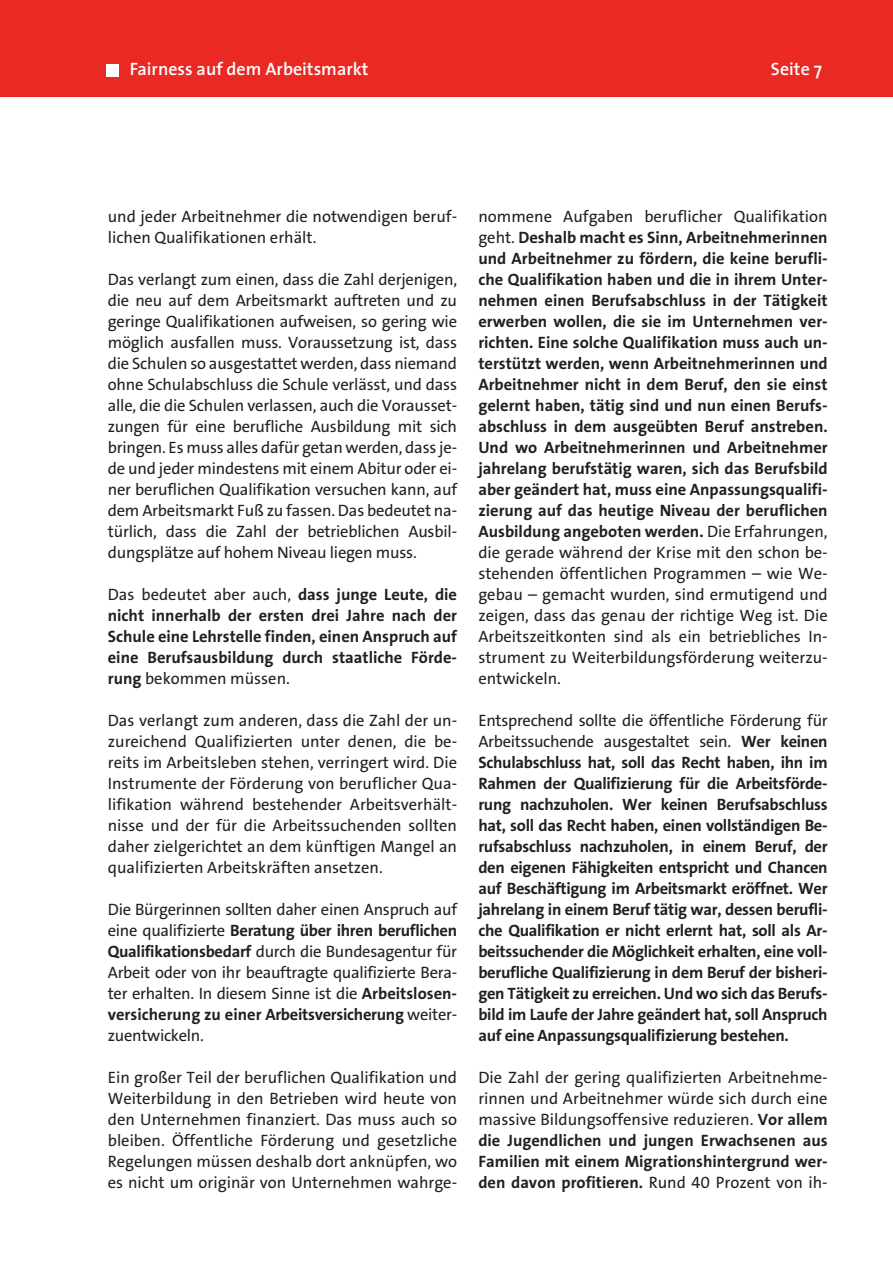
<style>
.page{position:relative;width:893px;height:1263px;background:#fff}
.page>*{position:absolute;margin:0;border:0;box-sizing:border-box;transform-origin:0 0}
.t1{font:600 18px "The Sans";color:#fff}
.t2{font:16.5px/21px "The Sans LP5 Plain";color:#231f20;text-align:justify}
.t3{font:16.5px/21px "The Sans LP7 Bld";color:#231f20;text-align:justify}
.t4{font:16.5px/21px "The Sans LP5 Plain";letter-spacing:-.02em;color:#231f20}
.t5{font:16.5px "The Sans LP7 Bld";letter-spacing:-.02em;color:#231f20}
.s1{font-family:"The Sans LP7 Bld"}
.s2{font-family:"The Sans LP5 Plain"}
</style>
<div class="page">
<div style="left:0;top:0;width:893px;height:96px;background:#ea2924"></div>
<div style="left:106px;top:64px;width:13px;height:13px;background:#fff"></div>
<p class="t1" style="left:130px;top:62px;width:240px">Fairness auf dem Arbeitsmarkt</p>
<p class="t1" style="left:771px;top:62px;width:53px">Seite 7</p>
<p class="t2" style="left:108px;top:208px;width:351px">und jeder Arbeitnehmer die notwendigen beruf&shy;lichen Qualifikationen erhält.</p>
<p class="t2" style="left:108px;top:271px;width:351px">Das verlangt zum einen, dass die Zahl derjenigen, die neu auf dem Arbeitsmarkt auftreten und zu geringe Qualifikationen aufweisen, so gering wie möglich ausfallen muss. Voraussetzung ist, dass die Schulen so ausgestattet werden, dass niemand ohne Schulabschluss die Schule verlässt, und dass alle, die die Schulen verlassen, auch die Vorausset&shy;zungen für eine berufliche Ausbildung mit sich bringen. Es muss alles dafür getan werden, dass je&shy;de und jeder mindestens mit einem Abitur oder ei&shy;ner beruflichen Qualifikation versuchen kann, auf dem Arbeitsmarkt Fuß zu fassen. Das bedeutet na&shy;türlich, dass die Zahl der betrieblichen Ausbil&shy;dungsplätze auf hohem Niveau liegen muss.</p>
<p class="t2" style="left:108px;top:586px;width:351px">Das bedeutet aber auch, <span class="s1">dass junge Leute, die</span></p>
<p class="t3" style="left:108px;top:607px;width:351px">nicht innerhalb der ersten drei Jahre nach der Schule eine Lehrstelle finden, einen Anspruch auf eine Berufsausbildung durch staatliche Förde-</p>
<p class="t2" style="left:108px;top:670px;width:184px"><span class="s1">rung</span> bekommen müssen.</p>
<p class="t2" style="left:108px;top:712px;width:351px">Das verlangt zum anderen, dass die Zahl der un&shy;zureichend Qualifizierten unter denen, die be&shy;reits im Arbeitsleben stehen, verringert wird. Die Instrumente der Förderung von beruflicher Qua&shy;lifikation während bestehender Arbeitsverhält&shy;nisse und der für die Arbeitssuchenden sollten daher zielgerichtet an dem künftigen Mangel an qualifizierten Arbeitskräften ansetzen.</p>
<p class="t4" style="left:108px;top:901px;width:351px">Die Bürgerinnen sollten daher einen Anspruch auf</p>
<p class="t5" style="left:108px;top:924px;width:351px"><span class="s2">eine qualifizierte</span> Beratung über ihren beruflichen</p>
<p class="t2" style="left:108px;top:943px;width:351px"><span class="s1">Qualifikationsbedarf</span> durch die Bundesagentur für Arbeit oder von ihr beauftragte qualifizierte Bera&shy;ter erhalten. In diesem Sinne ist die <span class="s1">Arbeitslosen-</span></p>
<p class="t5" style="left:108px;top:1008px;width:351px">versicherung zu einer Arbeitsversicherung <span class="s2">weiter-</span></p>
<p class="t2" style="left:108px;top:1027px;width:97px">zuentwickeln.</p>
<p class="t2" style="left:108px;top:1069px;width:351px">Ein großer Teil der beruflichen Qualifikation und Weiterbildung in den Betrieben wird heute von den Unternehmen finanziert. Das muss auch so bleiben. Öffentliche Förderung und gesetzliche Regelungen müssen deshalb dort anknüpfen, wo es nicht um originär von Unternehmen wahrge-</p>
<p class="t2" style="left:478px;top:208px;width:351px">nommene Aufgaben beruflicher Qualifikation</p>
<p class="t3" style="left:478px;top:229px;width:351px"><span class="s2">geht.</span> Deshalb macht es Sinn, Arbeitnehmerinnen und Arbeitnehmer zu fördern, die keine berufli&shy;che Qualifikation haben und die in ihrem Unter&shy;nehmen einen Berufsabschluss in der Tätigkeit erwerben wollen, die sie im Unternehmen ver&shy;richten. Eine solche Qualifikation muss auch un&shy;terstützt werden, wenn Arbeitnehmerinnen und Arbeitnehmer nicht in dem Beruf, den sie einst gelernt haben, tätig sind und nun einen Berufs&shy;abschluss in dem ausgeübten Beruf anstreben.<br>Und wo Arbeitnehmerinnen und Arbeitnehmer jahrelang berufstätig waren, sich das Berufsbild aber geändert hat, muss eine Anpassungsqualifi&shy;zierung auf das heutige Niveau der beruflichen Ausbildung angeboten werden. <span class="s2">Die Erfahrungen,</span></p>
<p class="t2" style="left:478px;top:544px;width:351px">die gerade während der Krise mit den schon be&shy;stehenden öffentlichen Programmen – wie We&shy;gebau – gemacht wurden, sind ermutigend und zeigen, dass das genau der richtige Weg ist. Die Arbeitszeitkonten sind als ein betriebliches In&shy;strument zu Weiterbildungsförderung weiterzu&shy;entwickeln.</p>
<p class="t4" style="left:478px;top:712px;width:351px">Entsprechend sollte die öffentliche Förderung für<br>Arbeitssuchende ausgestaltet sein. <span class="s1">Wer keinen</span></p>
<p class="t3" style="left:478px;top:754px;width:351px">Schulabschluss hat, soll das Recht haben, ihn im Rahmen der Qualifizierung für die Arbeitsförde&shy;rung nachzuholen. Wer keinen Berufsabschluss hat, soll das Recht haben, einen vollständigen Be&shy;rufsabschluss nachzuholen, in einem Beruf, der den eigenen Fähigkeiten entspricht und Chancen auf Beschäftigung im Arbeitsmarkt eröffnet. Wer jahrelang in einem Beruf tätig war, dessen berufli&shy;che Qualifikation er nicht erlernt hat, soll als Ar&shy;beitssuchender die Möglichkeit erhalten, eine voll&shy;berufliche Qualifizierung in dem Beruf der bisheri&shy;gen Tätigkeit zu erreichen. Und wo sich das Berufs&shy;bild im Laufe der Jahre geändert hat, soll Anspruch auf eine Anpassungsqualifizierung bestehen.</p>
<p class="t2" style="left:478px;top:1069px;width:351px">Die Zahl der gering qualifizierten Arbeitnehme&shy;rinnen und Arbeitnehmer würde sich durch eine massive Bildungsoffensive reduzieren. <span class="s1">Vor allem</span></p>
<p class="t3" style="left:478px;top:1132px;width:351px">die Jugendlichen und jungen Erwachsenen aus Familien mit einem Migrationshintergrund wer&shy;den davon profitieren. <span class="s2">Rund 40 Prozent von ih-</span></p>
</div>
